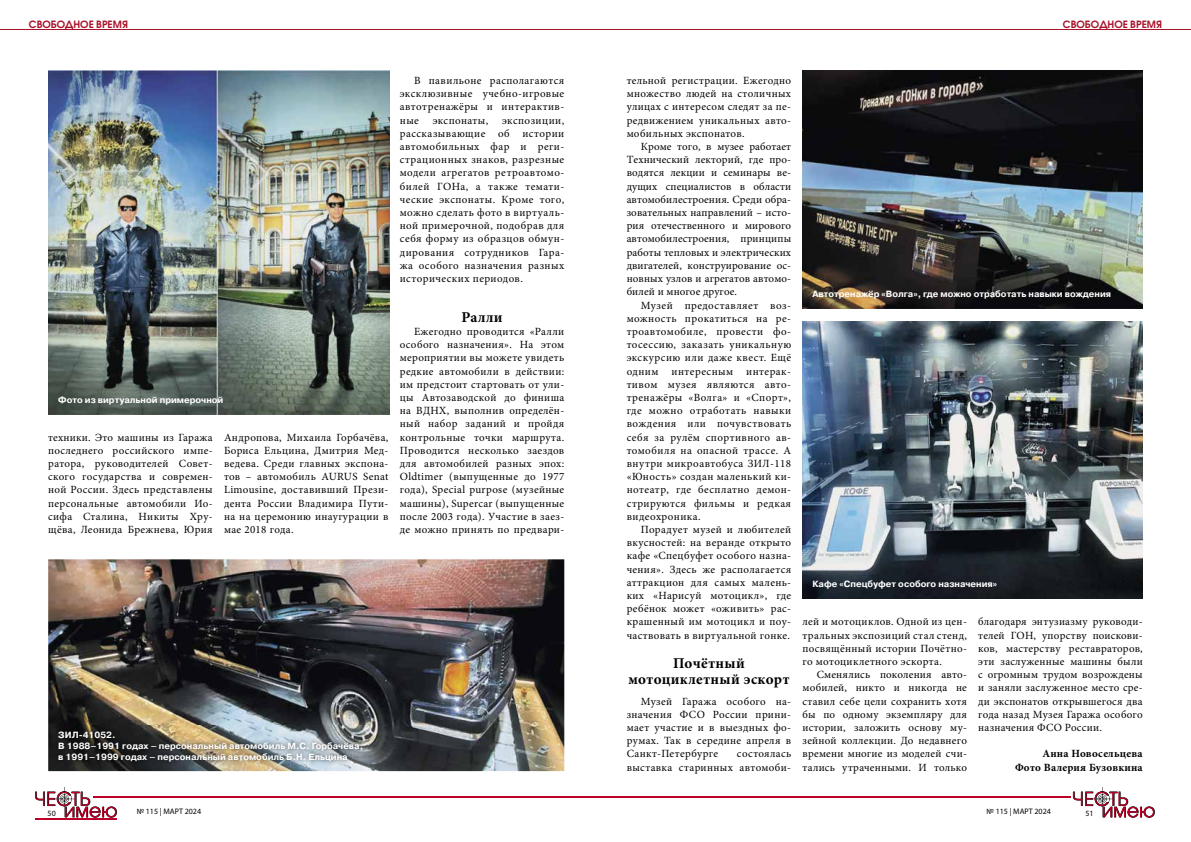
<style>
.page{position:relative;width:1191px;height:842px;background:#fff}
.page>*{position:absolute;margin:0;border:0;box-sizing:border-box;transform-origin:0 0}
.t1{font:700 15px/16px "Minion Pro";letter-spacing:.02em;color:#000;text-align:center}
.t2{font:11px/13.2px "Minion Pro";letter-spacing:.03em;color:#000;text-align:justify}
.t3{font:700 11px/13.2px "Minion Pro";letter-spacing:.02em;color:#000;text-align:right}
.t4{font:600 10px "Avant Garde Gothic C";color:#a9132a}
.t5{font:700 9px/10.8px "Pragmatica C";color:#fff}
.t6{font:8px "Myriad Pro";color:#000}
</style>
<div class="page">
<svg style="left:35px;top:787px;width:82px;height:31px"></svg>
<svg style="left:1072px;top:787px;width:83px;height:31px"></svg>
<hr style="left:35px;top:819px;width:82px;height:1px;background:#be0028">
<hr style="left:93px;top:796px;width:977px;height:1px;background:#be0028">
<hr style="left:0;top:29px;width:1191px;height:1px;background:#a9132a">
<img style="left:802px;top:71px;width:340px;height:237px">
<img style="left:802px;top:322px;width:340px;height:277px">
<img style="left:48px;top:71px;width:341px;height:343px">
<img style="left:48px;top:559px;width:516px;height:212px">
<img style="left:54px;top:726px;width:313px;height:40px">
<p class="t4" style="left:29px;top:18px;width:101px">СВОБОДНОЕ ВРЕМЯ</p>
<p class="t5" style="left:58px;top:394px;width:167px">Фото из виртуальной примерочной</p>
<p class="t2" style="left:48px;top:430px;width:166px">техники. Это машины из Гаража последнего российского импе&shy;ратора, руководителей Совет&shy;ского государства и современ&shy;ной России. Здесь представлены персональные автомобили Ио&shy;сифа Сталина, Никиты Хру&shy;щёва, Леонида Брежнева, Юрия</p>
<p class="t2" style="left:224px;top:430px;width:166px">Андропова, Михаила Горбачёва, Бориса Ельцина, Дмитрия Мед&shy;ведева. Среди главных экспона&shy;тов – автомобиль AURUS Senat Limousine, доставивший Прези&shy;дента России Владимира Пути&shy;на на церемонию инаугурации в мае 2018 года.</p>
<p class="t2" style="left:400px;top:74px;width:166px;text-indent:14px">В павильоне располагаются эксклюзивные учебно-игровые автотренажёры и интерактив&shy;ные</p>
<p class="t2" style="left:400px;top:114px;width:166px;text-indent:102px">экспозиции, рассказывающие об истории автомобильных фар и реги&shy;страционных знаков, разрезные модели агрегатов ретроавтомо&shy;билей ГОНа, а также темати&shy;ческие экспонаты. Кроме того, можно сделать фото в виртуаль&shy;ной примерочной, подобрав для себя форму из образцов обмун&shy;дирования сотрудников Гара&shy;жа особого назначения разных исторических периодов.</p>
<h1 class="t1" style="left:461px;top:309px;width:43px">Ралли</h1>
<p class="t2" style="left:400px;top:325px;width:166px;text-indent:14px">Ежегодно проводится «Ралли особого назначения». На этом мероприятии вы можете увидеть редкие автомобили в действии: им предстоит стартовать от ули&shy;цы Автозаводской до финиша на ВДНХ, выполнив определён&shy;ный набор заданий и пройдя контрольные точки маршрута.<br>Проводится несколько заездов для автомобилей разных эпох:<br>Oldtimer (выпущенные до 1977 года), Special purpose (музейные машины), Supercar (выпущенные после 2003 года). Участие в заез&shy;де можно принять по предвари-</p>
<p class="t2" style="left:433px;top:114px;width:57px">экспонаты,</p>
<p class="t5" style="left:58px;top:729px;width:306px">ЗИЛ-41052.<br>В 1988–1991 годах – персональный автомобиль М.С. Горбачёва, в 1991–1999 годах – персональный автомобиль Б.Н. Ельцина</p>
<p class="t4" style="left:1063px;top:18px;width:101px">СВОБОДНОЕ ВРЕМЯ</p>
<p class="t2" style="left:626px;top:74px;width:166px">тельной регистрации. Ежегодно множество людей на столичных улицах с интересом следят за пе&shy;редвижением уникальных авто&shy;мобильных экспонатов.</p>
<p class="t2" style="left:626px;top:140px;width:166px;text-indent:14px">Кроме того, в музее работает Технический лекторий, где про&shy;водятся лекции и семинары ве&shy;дущих специалистов в области автомобилестроения. Среди обра&shy;зовательных направлений – исто&shy;рия отечественного и мирового автомобилестроения, принципы работы тепловых и электрических двигателей, конструирование ос&shy;новных узлов и агрегатов автомо&shy;билей и многое другое.</p>
<p class="t2" style="left:626px;top:298px;width:166px;text-indent:14px">Музей предоставляет воз&shy;можность прокатиться на ре&shy;троавтомобиле, провести фо&shy;тосессию, заказать уникальную экскурсию или даже квест. Ещё одним интересным интерак&shy;тивом музея являются авто&shy;тренажёры «Волга» и «Спорт», где можно отработать навыки вождения или почувствовать себя за рулём спортивного ав&shy;томобиля на опасной трассе. А внутри микроавтобуса ЗИЛ-118 «Юность» создан маленький ки&shy;нотеатр, где бесплатно демон&shy;стрируются фильмы и редкая видеохроника.</p>
<p class="t2" style="left:626px;top:523px;width:166px;text-indent:14px">Порадует музей и любителей вкусностей: на веранде открыто кафе «Спецбуфет особого назна&shy;чения». Здесь же располагается аттракцион для самых малень&shy;ких «Нарисуй мотоцикл», где ребёнок может «оживить» рас&shy;крашенный им мотоцикл и поу&shy;частвовать в виртуальной гонке.</p>
<h1 class="t1" style="left:628px;top:655px;width:163px">Почётный мотоциклетный эскорт</h1>
<p class="t2" style="left:626px;top:694px;width:166px;text-indent:14px">Музей Гаража особого на&shy;значения ФСО России прини&shy;мает участие и в выездных фо&shy;румах. Так в середине апреля в Санкт-Петербурге</p>
<p class="t2" style="left:626px;top:747px;width:166px;text-align:right">состоялась<br>выставка старинных автомоби-</p>
<p class="t5" style="left:812px;top:288px;width:300px">Автотренажёр «Волга», где можно отработать навыки вождения</p>
<p class="t5" style="left:812px;top:579px;width:186px">Кафе «Спецбуфет особого назначения»</p>
<p class="t2" style="left:802px;top:615px;width:166px">лей и мотоциклов. Одной из цен&shy;тральных экспозиций стал стенд, посвящённый истории Почётно&shy;го мотоциклетного эс корта.</p>
<p class="t2" style="left:802px;top:668px;width:166px;text-indent:14px">Сменялись поколения авто&shy;мобилей, никто и никогда не ставил себе цели сохранить хотя бы по одному экземпляру для истории, заложить основу му&shy;зейной коллекции. До недавнего времени многие из моделей счи&shy;тались утраченными. И только</p>
<p class="t2" style="left:978px;top:615px;width:166px">благодаря энтузиазму руководи&shy;телей ГОН, упорству поискови&shy;ков, мастерству реставраторов, эти заслуженные машины были с огромным трудом возрождены и заняли заслуженное место сре&shy;ди экспонатов открывшегося два года назад Музея Гаража особого назначения ФСО России.</p>
<p class="t3" style="left:1015px;top:747px;width:129px">Анна Новосельцева<br>Фото Валерия Бузовкина</p>
<p class="t6" style="left:48px;top:808px;width:10px">50</p>
<p class="t6" style="left:137px;top:807px;width:66px">№ 115 | МАРТ 2024</p>
<p class="t6" style="left:986px;top:807px;width:66px">№ 115 | МАРТ 2024</p>
<p class="t6" style="left:1085px;top:808px;width:10px">51</p>
</div>
